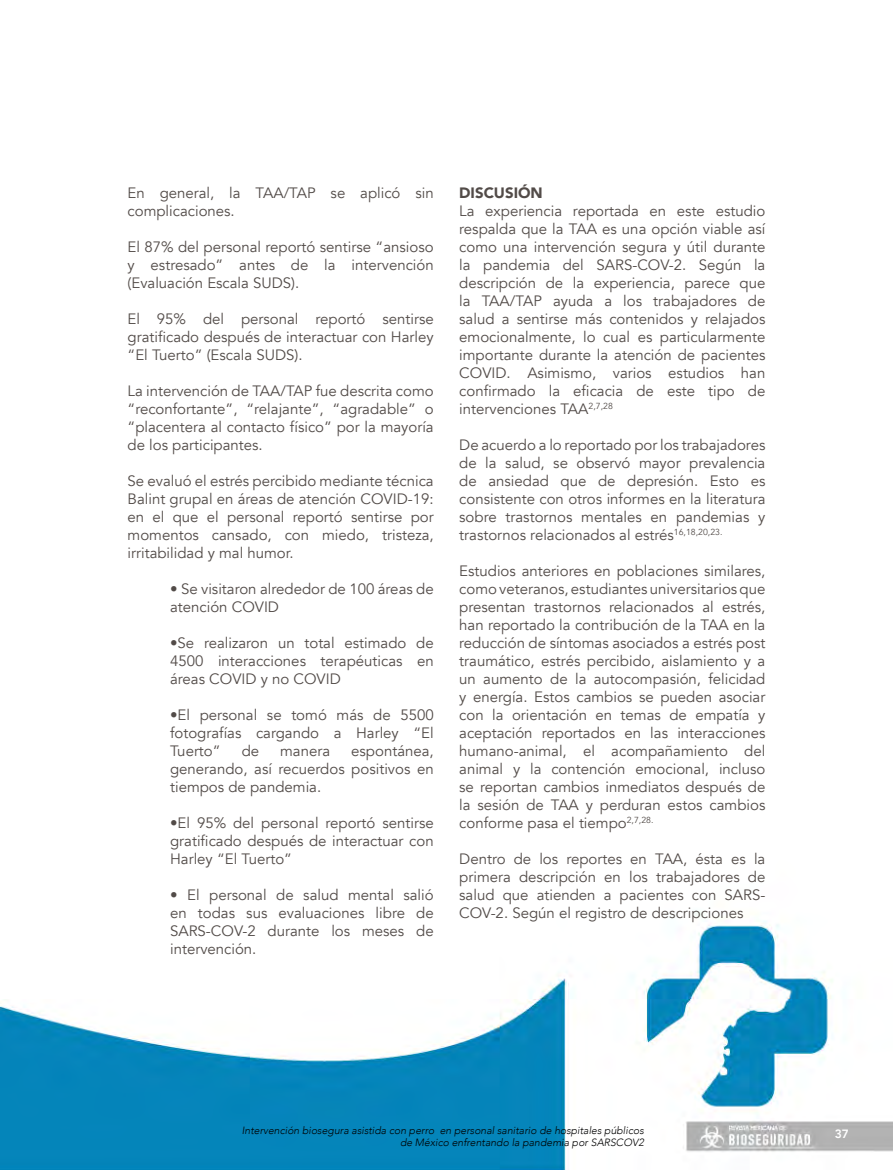
<style>
.page{position:relative;width:893px;height:1170px;background:#fff}
.page>*{position:absolute;margin:0;border:0;box-sizing:border-box;transform-origin:0 0}
.t1{font:15px/18px "Avenir";color:#524b48;text-align:justify}
.t2{font:900 15px "Avenir";color:#524b48}
.t3{font:800 12px "Avenir";color:#fff}
.t4{font:italic 300 10.5px/12.6px "Avenir";color:#000101;text-align:right}
</style>
<div class="page">
<img style="left:0;top:913px;width:893px;height:256px">
<p class="t1" style="left:128px;top:184px;width:308px">En general, la TAA/TAP se aplicó sin complicaciones.</p>
<p class="t1" style="left:128px;top:238px;width:308px">El 87% del personal reportó sentirse “ansioso y estresado” antes de la intervención (Evaluación Escala SUDS).</p>
<p class="t1" style="left:128px;top:310px;width:308px">El 95% del personal reportó sentirse gratificado después de interactuar con Harley “El Tuerto” (Escala SUDS).</p>
<p class="t1" style="left:128px;top:382px;width:308px">La intervención de TAA/TAP fue descrita como “reconfortante”, “relajante”, “agradable” o “placentera al contacto físico” por la mayoría de los participantes.</p>
<p class="t1" style="left:128px;top:472px;width:308px">Se evaluó el estrés percibido mediante técnica Balint grupal en áreas de atención COVID-19: en el que el personal reportó sentirse por momentos cansado, con miedo, tristeza, irritabilidad y mal humor.</p>
<p class="t1" style="left:170px;top:580px;width:265px">• Se visitaron alrededor de 100 áreas de atención COVID</p>
<p class="t1" style="left:170px;top:634px;width:265px">•Se realizaron un total estimado de 4500 interacciones terapéuticas en áreas COVID y no COVID</p>
<p class="t1" style="left:170px;top:706px;width:265px">•El personal se tomó más de 5500 fotografías cargando a Harley “El Tuerto”</p>
<p class="t1" style="left:242px;top:742px;width:19px">de</p>
<p class="t1" style="left:280px;top:742px;width:52px">manera</p>
<p class="t1" style="left:170px;top:742px;width:265px;text-indent:181px">espontánea, generando, así recuerdos positivos en tiempos de pandemia.</p>
<p class="t1" style="left:170px;top:814px;width:265px">•El 95% del personal reportó sentirse gratificado después de interactuar con Harley “El Tuerto”</p>
<p class="t1" style="left:170px;top:886px;width:265px">• El personal de salud mental salió en todas sus evaluaciones libre de SARS-COV-2 durante los meses de intervención.</p>
<p class="t2" style="left:459px;top:180px;width:85px">DISCUSIÓN</p>
<p class="t1" style="left:459px;top:202px;width:308px">La experiencia reportada en este estudio respalda que la TAA es una opción viable así como una intervención segura y útil durante la pandemia del SARS-COV-2. Según la descripción de la experiencia, parece que la TAA/TAP ayuda a los trabajadores de salud a sentirse más contenidos y relajados emocionalmente, lo cual es particularmente importante durante la atención de pacientes COVID. Asimismo, varios estudios han confirmado la eficacia de este tipo de intervenciones TAA<sup>2,7,28</sup></p>
<p class="t1" style="left:459px;top:436px;width:308px">De acuerdo a lo reportado por los trabajadores de la salud, se observó mayor prevalencia de ansiedad que de depresión. Esto es consistente con otros informes en la literatura sobre trastornos mentales en pandemias y trastornos relacionados al estrés<sup>16,18,20,23.</sup></p>
<p class="t1" style="left:459px;top:562px;width:308px">Estudios anteriores en poblaciones similares, como veteranos, estudiantes universitarios que presentan trastornos relacionados al estrés, han reportado la contribución de la TAA en la reducción de síntomas asociados a estrés post traumático, estrés percibido, aislamiento y a un aumento de la autocompasión, felicidad y energía. Estos cambios se pueden asociar con la orientación en temas de empatía y aceptación reportados en las interacciones humano-animal, el acompañamiento del animal y la contención emocional, incluso se reportan cambios inmediatos después de la sesión de TAA y perduran estos cambios conforme pasa el tiempo<sup>2,7,28.</sup></p>
<p class="t1" style="left:459px;top:850px;width:308px">Dentro de los reportes en TAA, ésta es la primera descripción en los trabajadores de salud que atienden a pacientes con SARS-COV-2. Según el registro de descripciones</p>
<p class="t4" style="left:242px;top:1123px;width:403px">Intervención biosegura asistida con perro en personal sanitario de hospitales públicos de México enfrentando la pandemia por SARSCOV2</p>
<p class="t3" style="left:835px;top:1124px;width:16px">37</p>
</div>
